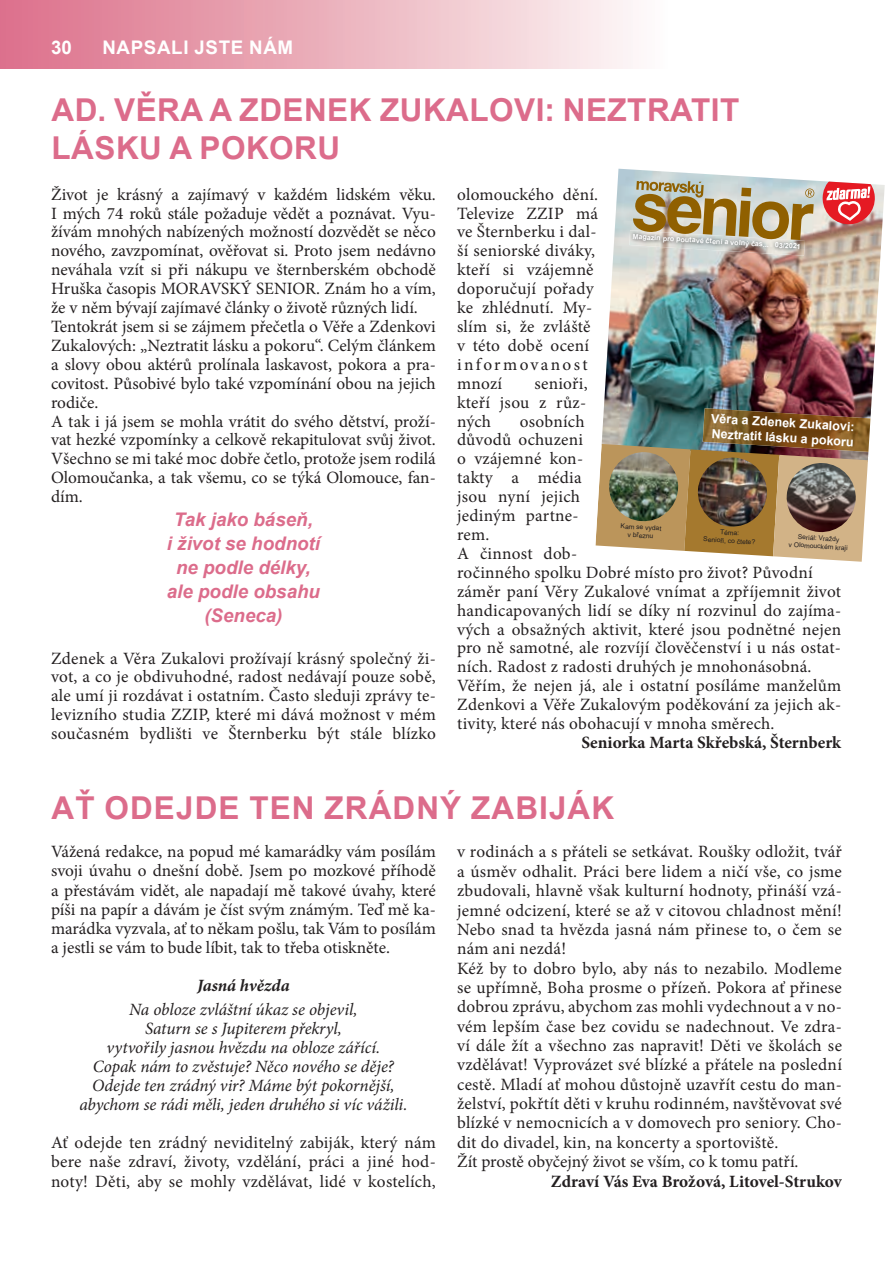
<style>
.page{position:relative;width:893px;height:1263px;background:#fff}
.page>*{position:absolute;margin:0;border:0;box-sizing:border-box;transform-origin:0 0}
.t1{font:700 31.5px/37.8px "Arial";letter-spacing:.015em;color:#dc6c8b}
.t2{font:700 31.5px "Arial";letter-spacing:.035em;color:#dc6c8b}
.t3{font:italic 700 18.75px/24px "Arial";color:#dc6c8b;text-align:center}
.t4{font:700 18.75px "Arial";letter-spacing:.035em;color:#fff}
.t5{font:17.25px/18.9px "Minion Pro";letter-spacing:.01em;color:#231f20}
.t6{font:italic 17.25px/19px "Minion Pro";letter-spacing:-.005em;color:#231f20;text-align:center}
.t7{font:700 17.25px "Minion Pro";letter-spacing:-.005em;color:#231f20}
.t8{font:italic 700 17.25px "Minion Pro";letter-spacing:.005em;color:#231f20}
.t9{font:700 12.6px/15.1px "Arial";color:#fff}
.t10{font:700 7.2px "Arial";color:#fff}
.t11{font:6.75px/8.1px "Arial";color:#231f20;text-align:center}
</style>
<div class="page">
<div style="left:0;top:0;width:668px;height:68px;background:linear-gradient(to right,#db6e88,#fdfaf8)"></div>
<img style="left:602px;top:169px;width:283px;height:275px">
<svg style="left:822px;top:178px;width:54px;height:47px"></svg>
<img style="left:595px;top:444px;width:274px;height:118px">
<img style="left:629px;top:230px;width:176px;height:26px">
<svg style="left:633px;top:181px;width:181px;height:59px;background:#b3a37b"></svg>
<img style="left:703px;top:408px;width:167px;height:44px">
<p class="t4" style="left:51px;top:34px;width:22px">30</p>
<p class="t4" style="left:102px;top:34px;width:192px">NAPSALI JSTE NÁM</p>
<h1 class="t1" style="left:52px;top:91px;width:689px">AD. VĚRA A ZDENEK ZUKALOVI: NEZTRATIT<br>LÁSKU A POKORU</h1>
<p class="t5" style="left:51px;top:185px;width:386px">Život je krásný a zajímavý v každém lidském věku.<br>I mých 74 roků stále požaduje vědět a poznávat. Vyu&shy;žívám mnohých nabízených možností dozvědět se něco nového, zavzpomínat, ověřovat si. Proto jsem nedávno neváhala vzít si při nákupu ve šternberském obchodě Hruška časopis MORAVSKÝ SENIOR. Znám ho a vím, že v něm bývají zajímavé články o životě různých lidí.<br>Tentokrát jsem si se zájmem přečetla o Věře a Zdenkovi Zukalových: „Neztratit lásku a pokoru“. Celým článkem a slovy obou aktérů prolínala laskavost, pokora a pra&shy;covitost. Působivé bylo také vzpomínání obou na jejich rodiče.<br>A tak i já jsem se mohla vrátit do svého dětství, proží&shy;vat hezké vzpomínky a celkově rekapitulovat svůj život.<br>Všechno se mi také moc dobře četlo, protože jsem rodilá Olomoučanka, a tak všemu, co se týká Olomouce, fan&shy;dím.</p>
<p class="t3" style="left:167px;top:508px;width:155px">Tak jako báseň,<br>i život se hodnotí ne podle délky, ale podle obsahu (Seneca)</p>
<p class="t5" style="left:51px;top:649px;width:386px;text-align:justify">Zdenek a Věra Zukalovi prožívají krásný společný ži&shy;vot, a co je obdivuhodné, radost nedávají pouze sobě, ale umí ji rozdávat i ostatním. Často sleduji zprávy te&shy;levizního studia ZZIP, které mi dává možnost v mém současném bydlišti ve Šternberku být stále blízko</p>
<p class="t5" style="left:457px;top:185px;width:143px">olomouckého dění.<br>Televize ZZIP má ve Šternberku i dal&shy;ší seniorské diváky, kteří si vzájemně doporučují pořady ke zhlédnutí. My&shy;slím si, že zvláště v této době ocení informovanost mnozí</p>
<p class="t10" style="left:633px;top:232px;width:170px;rotate:3deg">Magazín pro poutavé čtení a volný čas... 03/2021</p>
<p class="t5" style="left:457px;top:374px;width:132px;text-align:justify;text-indent:77px">senioři, kteří jsou z růz&shy;ných</p>
<p class="t9" style="left:712px;top:410px;width:145px;rotate:4deg">Věra a Zdenek Zukalovi:<br>Neztratit lásku a pokoru</p>
<p class="t5" style="left:457px;top:412px;width:386px;text-indent:63px">osobních<br>důvodů ochuzeni<br>o vzájemné kon-<br>takty a média<br>jsou nyní jejich<br>jediným partne-<br>rem.<br>A činnost dob-<br>ročinného spolku Dobré místo pro život? Původní záměr paní Věry Zukalové vnímat a zpříjemnit život handicapovaných lidí se díky ní rozvinul do zajíma&shy;vých a obsažných aktivit, které jsou podnětné nejen pro ně samotné, ale rozvíjí člověčenství i u nás ostat&shy;ních. Radost z radosti druhých je mnohonásobná.<br>Věřím, že nejen já, ale i ostatní posíláme manželům<br>Zdenkovi a Věře Zukalovým poděkování za jejich ak&shy;tivity, které nás obohacují v mnoha směrech.</p>
<p class="t7" style="left:581px;top:730px;width:261px">Seniorka Marta Skřebská, Šternberk</p>
<p class="t11" style="left:621px;top:522px;width:42px;rotate:4deg">Kam se vydat v březnu</p>
<p class="t11" style="left:704px;top:527px;width:53px;rotate:4deg">Téma:<br>Senioři, co čtete?</p>
<p class="t11" style="left:790px;top:532px;width:61px;rotate:4deg">Seriál: Vraždy<br>v Olomouckém kraji</p>
<h1 class="t2" style="left:52px;top:785px;width:564px">AŤ ODEJDE TEN ZRÁDNÝ ZABIJÁK</h1>
<p class="t5" style="left:51px;top:842px;width:386px;text-align:justify">Vážená redakce, na popud mé kamarádky vám posílám svoji úvahu o dnešní době. Jsem po mozkové příhodě a přestávám vidět, ale napadají mě takové úvahy, které píši na papír a dávám je číst svým známým. Teď mě ka&shy;marádka vyzvala, ať to někam pošlu, tak Vám to posílám a jestli se vám to bude líbit, tak to třeba otiskněte.</p>
<p class="t8" style="left:197px;top:973px;width:94px">Jasná hvězda</p>
<p class="t6" style="left:79px;top:999px;width:329px">Na obloze zvláštní úkaz se objevil,<br>Saturn se s Jupiterem překryl,<br>vytvořily jasnou hvězdu na obloze zářící.<br>Copak nám to zvěstuje? Něco nového se děje?<br>Odejde ten zrádný vir? Máme být pokornější, abychom se rádi měli, jeden druhého si víc vážili.</p>
<p class="t5" style="left:51px;top:1133px;width:386px;text-align:justify">Ať odejde ten zrádný neviditelný zabiják, který nám bere naše zdraví, životy, vzdělání, práci a jiné hod&shy;noty! Děti, aby se mohly vzdělávat, lidé v kostelích,</p>
<p class="t5" style="left:457px;top:842px;width:386px;line-height:19.4px">v rodinách a s přáteli se setkávat. Roušky odložit, tvář a úsměv odhalit. Práci bere lidem a ničí vše, co jsme zbudovali, hlavně však kulturní hodnoty, přináší vzá&shy;jemné odcizení, které se až v citovou chladnost mění!<br>Nebo snad ta hvězda jasná nám přinese to, o čem se nám ani nezdá!<br>Kéž by to dobro bylo, aby nás to nezabilo. Modleme se upřímně, Boha prosme o přízeň. Pokora ať přinese dobrou zprávu, abychom zas mohli vydechnout a v no&shy;vém lepším čase bez covidu se nadechnout. Ve zdra&shy;ví dále žít a všechno zas napravit! Děti ve školách se vzdělávat! Vyprovázet své blízké a přátele na poslední cestě. Mladí ať mohou důstojně uzavřít cestu do man&shy;želství, pokřtít děti v kruhu rodinném, navštěvovat své blízké v nemocnicích a v domovech pro seniory. Cho&shy;dit do divadel, kin, na koncerty a sportoviště.<br>Žít prostě obyčejný život se vším, co k tomu patří.</p>
<p class="t7" style="left:551px;top:1169px;width:293px">Zdraví Vás Eva Brožová, Litovel-Strukov</p>
</div>
